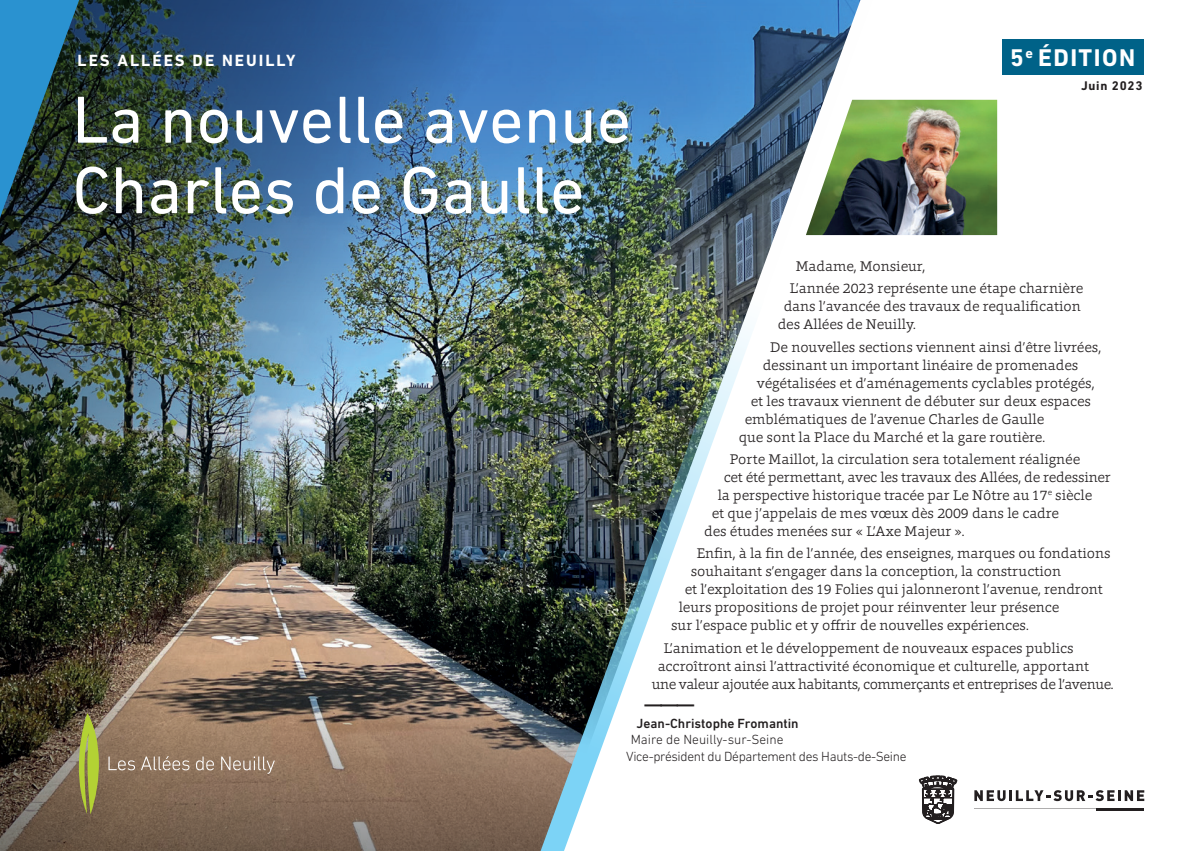
<style>
.page{position:relative;width:1178px;height:851px;background:#fff}
.page>*{position:absolute;margin:0;border:0;box-sizing:border-box;transform-origin:0 0}
.t1{font:67.5px/70.5px "DIN Next LT Pro";color:#fff}
.t2{font:700 24.6px "DIN Next LT Pro";letter-spacing:.06em;color:#fff}
.t3{font:500 21px "DIN Next LT Pro";color:#231f20}
.t4{font:700 16.5px "DIN Next LT Pro";letter-spacing:.12em;color:#fff}
.t5{font:300 14.25px/22.2px "Foro";color:#231f20}
.t6{font:300 14.25px "Foro";letter-spacing:-.025em;color:#231f20}
.t7{font:300 13.5px/16.5px "DIN Next LT Pro";letter-spacing:-.025em;color:#231f20}
.t8{font:500 13.5px "DIN Next LT Pro";color:#231f20}
.t9{font:700 12.75px "DIN Next LT Pro";letter-spacing:.06em;color:#231f20}
</style>
<div class="page">
<img style="left:0;top:0;width:525px;height:850px">
<img style="left:0;top:0;width:142px;height:582px">
<img style="left:525px;top:0;width:362px;height:850px">
<img style="left:806px;top:100px;width:191px;height:135px">
<svg style="left:76px;top:712px;width:23px;height:102px;background:#969d43"></svg>
<svg style="left:108px;top:756px;width:167px;height:17px;background:#a18b77"></svg>
<svg style="left:974px;top:808px;width:122px;height:1px"></svg>
<hr style="left:1096px;top:808px;width:48px;height:3px;background:#231f20">
<svg style="left:974px;top:790px;width:170px;height:11px"></svg>
<svg style="left:919px;top:775px;width:39px;height:48px"></svg>
<div style="left:1002px;top:39px;width:141px;height:36px;background:#006288"></div>
<p class="t4" style="left:78px;top:50px;width:219px">LES ALLÉES DE NEUILLY</p>
<h1 class="t1" style="left:72px;top:84px;width:560px">La nouvelle avenue<br>Charles de Gaulle</h1>
<h2 class="t2" style="left:1010px;top:43px;width:126px">5<sup>e</sup> ÉDITION</h2>
<p class="t9" style="left:1081px;top:78px;width:63px">Juin 2023</p>
<p class="t5" style="left:790px;top:255px;width:295px;text-indent:6px">Madame, Monsieur,<br>L’année 2023 représente une étape charnière</p>
<p class="t5" style="left:778px;top:297px;width:304px;line-height:18px;text-indent:6px">dans l’avancée des travaux de requalification des Allées de Neuilly.</p>
<p class="t5" style="left:770px;top:335px;width:332px">De nouvelles sections viennent ainsi d’être livrées,</p>
<p class="t5" style="left:763px;top:353px;width:317px">dessinant un important linéaire de promenades</p>
<p class="t5" style="left:757px;top:371px;width:339px">végétalisées et d’aménagements cyclables protégés,</p>
<p class="t5" style="left:751px;top:389px;width:342px">et les travaux viennent de débuter sur deux espaces</p>
<p class="t5" style="left:745px;top:407px;width:301px">emblématiques de l’avenue Charles de Gaulle</p>
<p class="t5" style="left:739px;top:425px;width:308px">que sont la Place du Marché et la gare routière.</p>
<p class="t5" style="left:730px;top:447px;width:352px">Porte Maillot, la circulation sera totalement réalignée</p>
<p class="t5" style="left:724px;top:465px;width:389px">cet été permettant, avec les travaux des Allées, de redessiner</p>
<p class="t5" style="left:718px;top:483px;width:376px">la perspective historique tracée par Le Nôtre au 17<sup>e</sup> siècle</p>
<p class="t5" style="left:712px;top:501px;width:349px">et que j’appelais de mes vœux dès 2009 dans le cadre</p>
<p class="t5" style="left:704px;top:519px;width:262px">des études menées sur « L’Axe Majeur ».</p>
<p class="t5" style="left:697px;top:542px;width:415px">Enfin, à la fin de l’année, des enseignes, marques ou fondations</p>
<p class="t5" style="left:691px;top:560px;width:372px">souhaitant s’engager dans la conception, la construction</p>
<p class="t5" style="left:685px;top:578px;width:420px">et l’exploitation des 19 Folies qui jalonneront l’avenue, rendront</p>
<p class="t5" style="left:679px;top:596px;width:382px">leurs propositions de projet pour réinventer leur présence</p>
<p class="t5" style="left:671px;top:614px;width:359px">sur l’espace public et y offrir de nouvelles expériences.</p>
<p class="t5" style="left:664px;top:636px;width:411px">L’animation et le développement de nouveaux espaces publics</p>
<p class="t5" style="left:658px;top:654px;width:433px">accroîtront ainsi l’attractivité économique et culturelle, apportant</p>
<p class="t6" style="left:652px;top:674px;width:463px">une valeur ajoutée aux habitants, commerçants et entreprises de l’avenue.</p>
<h3 class="t3" style="left:644px;top:691px;width:52px">———</h3>
<p class="t8" style="left:637px;top:715px;width:163px">Jean-Christophe Fromantin</p>
<p class="t7" style="left:626px;top:731px;width:282px;text-indent:4px">Maire de Neuilly-sur-Seine<br>Vice-président du Département des Hauts-de-Seine</p>
</div>
